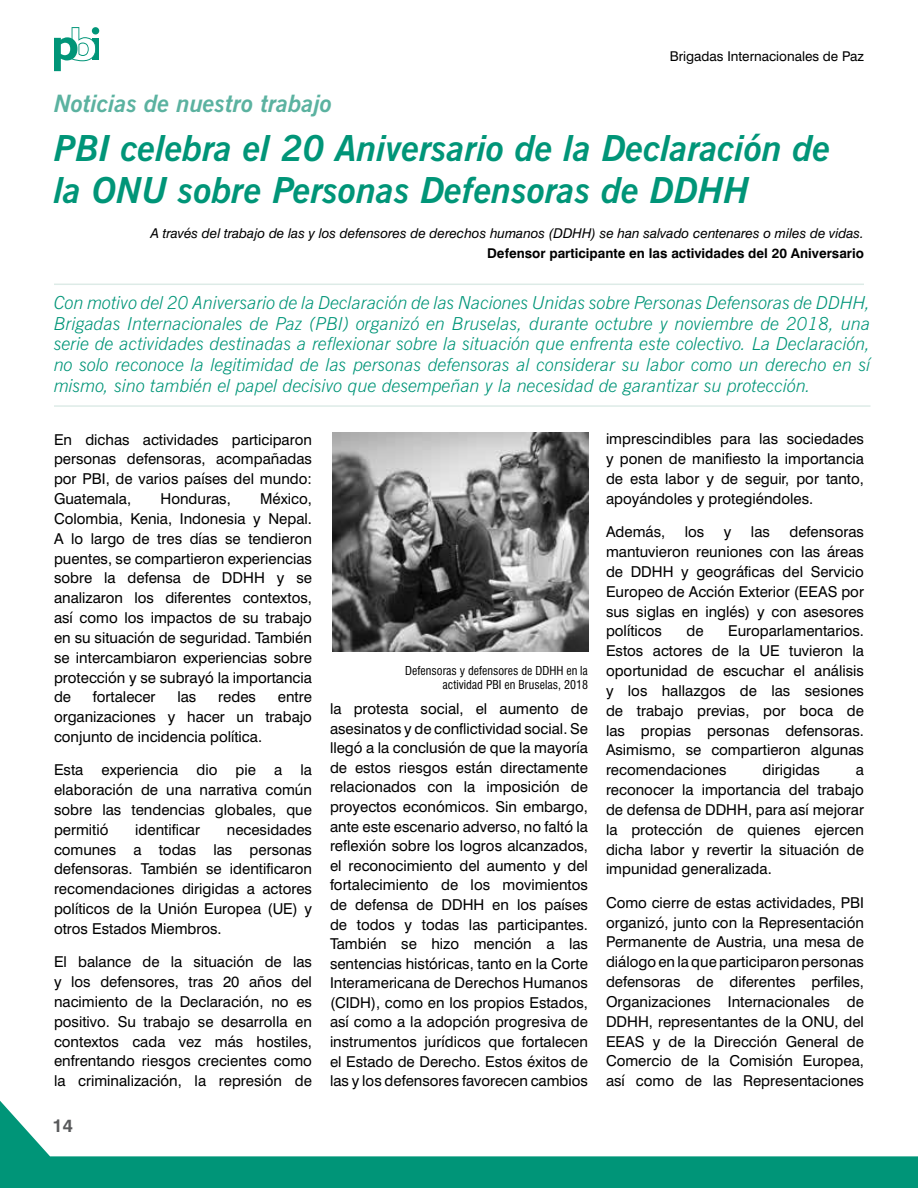
<style>
.page{position:relative;width:918px;height:1188px;background:#fff}
.page>*{position:absolute;margin:0;border:0;box-sizing:border-box;transform-origin:0 0}
.t1{font:italic 700 36px/41.4px "News Gothic BT";color:#009578}
.t2{font:italic 700 24px "News Gothic BT";color:#5bb2a0}
.t3{font:italic 300 18px/20.7px "News Gothic BT";color:#009578;text-align:justify}
.t4{font:700 18px "Swiss 721 BT";color:#58595b}
.t5{font:15px/19.8px "Swiss 721 BT";color:#000;text-align:justify}
.t6{font:italic 13.5px "Swiss 721 BT";color:#000}
.t7{font:700 13.5px "Swiss 721 BT";color:#000}
.t8{font:13.5px "Swiss 721 BT";color:#000}
.t9{font:condensed 12px/14.4px "Swiss 721 BT";color:#000;text-align:right}
</style>
<div class="page">
<svg style="left:0;top:1101px;width:918px;height:87px"></svg>
<div style="left:92px;top:38px;width:7px;height:22px;background:#009578"></div>
<div style="left:92px;top:27px;width:7px;height:7px;background:#009578;border-radius:50%"></div>
<svg style="left:54px;top:27px;width:42px;height:44px"></svg>
<hr style="left:54px;top:284px;width:810px;height:1px;background:#ddebe7">
<hr style="left:54px;top:405px;width:816px;height:2px;background:#ddebe7">
<img style="left:332px;top:432px;width:256px;height:219px">
<h2 class="t2" style="left:54px;top:89px;width:280px">Noticias de nuestro trabajo</h2>
<p class="t8" style="left:670px;top:48px;width:196px">Brigadas Internacionales de Paz</p>
<h1 class="t1" style="left:54px;top:127px;width:778px">PBI celebra el 20 Aniversario de la Declaración de la ONU sobre Personas Defensoras de DDHH</h1>
<p class="t6" style="left:151px;top:225px;width:715px">A través del trabajo de las y los defensores de derechos humanos (DDHH) se han salvado centenares o miles de vidas.</p>
<p class="t7" style="left:487px;top:245px;width:378px">Defensor participante en las actividades del 20 Aniversario</p>
<p class="t3" style="left:54px;top:292px;width:818px">Con motivo del 20 Aniversario de la Declaración de las Naciones Unidas sobre Personas Defensoras de DDHH, Brigadas Internacionales de Paz (PBI) organizó en Bruselas, durante octubre y noviembre de 2018, una serie de actividades destinadas a reflexionar sobre la situación que enfrenta este colectivo. La Declaración, no solo reconoce la legitimidad de las personas defensoras al considerar su labor como un derecho en sí mismo, sino también el papel decisivo que desempeñan y la necesidad de garantizar su protección.</p>
<p class="t5" style="left:54px;top:429px;width:260px">En dichas actividades participaron personas defensoras, acompañadas por PBI, de varios países del mundo:<br>Guatemala,</p>
<p class="t5" style="left:54px;top:489px;width:260px;text-indent:206px">México, Colombia, Kenia, Indonesia y Nepal.<br>A lo largo de tres días se tendieron puentes, se compartieron experiencias sobre la defensa de DDHH y se analizaron los diferentes contextos, así como los impactos de su trabajo en su situación de seguridad. También se intercambiaron experiencias sobre protección y se subrayó la importancia de</p>
<p class="t5" style="left:161px;top:489px;width:72px">Honduras,</p>
<p class="t5" style="left:93px;top:687px;width:64px">fortalecer</p>
<p class="t5" style="left:177px;top:687px;width:20px">las</p>
<p class="t5" style="left:218px;top:687px;width:39px">redes</p>
<p class="t5" style="left:54px;top:687px;width:259px;text-indent:224px">entre organizaciones y hacer un trabajo conjunto de incidencia política.</p>
<p class="t5" style="left:54px;top:760px;width:260px">Esta experiencia dio pie a la elaboración de una narrativa común sobre las tendencias globales, que permitió</p>
<p class="t5" style="left:135px;top:819px;width:66px">identificar</p>
<p class="t5" style="left:54px;top:819px;width:260px;text-indent:173px">necesidades comunes a todas las personas defensoras. También se identificaron recomendaciones dirigidas a actores políticos de la Unión Europea (UE) y otros Estados Miembros.</p>
<p class="t5" style="left:54px;top:952px;width:260px">El balance de la situación de las y los defensores, tras 20 años del nacimiento de la Declaración, no es positivo. Su trabajo se desarrolla en contextos cada vez más hostiles, enfrentando riesgos crecientes como la criminalización, la represión de</p>
<p class="t4" style="left:53px;top:1115px;width:22px">14</p>
<p class="t9" style="left:405px;top:663px;width:184px">Defensoras y defensores de DDHH en la actividad PBI en Bruselas, 2018</p>
<p class="t5" style="left:330px;top:699px;width:260px">la protesta social, el aumento de asesinatos y de conflictividad social. Se llegó a la conclusión de que la mayoría de estos riesgos están directamente relacionados con la imposición de proyectos económicos. Sin embargo, ante este escenario adverso, no faltó la reflexión sobre los logros alcanzados, el reconocimiento del aumento y del fortalecimiento de los movimientos de defensa de DDHH en los países de todos y todas las participantes.<br>También se hizo mención a las sentencias históricas, tanto en la Corte Interamericana de Derechos Humanos (CIDH), como en los propios Estados, así como a la adopción progresiva de instrumentos jurídicos que fortalecen el Estado de Derecho. Estos éxitos de las y los defensores favorecen cambios</p>
<p class="t5" style="left:606px;top:429px;width:260px">imprescindibles para las sociedades y ponen de manifiesto la importancia de esta labor y de seguir, por tanto, apoyándoles y protegiéndoles.</p>
<p class="t5" style="left:606px;top:522px;width:61px">Además,</p>
<p class="t5" style="left:685px;top:522px;width:21px">los</p>
<p class="t5" style="left:724px;top:522px;width:9px">y</p>
<p class="t5" style="left:751px;top:522px;width:20px">las</p>
<p class="t5" style="left:606px;top:522px;width:260px;text-indent:183px">defensoras mantuvieron reuniones con las áreas de DDHH y geográficas del Servicio Europeo de Acción Exterior (EEAS por sus siglas en inglés) y con asesores políticos</p>
<p class="t5" style="left:606px;top:621px;width:260px;text-indent:122px">Europarlamentarios.<br>Estos actores de la UE tuvieron la oportunidad de escuchar el análisis y los hallazgos de las sesiones de trabajo previas, por boca de las propias personas defensoras.<br>Asimismo, se compartieron algunas recomendaciones</p>
<p class="t5" style="left:686px;top:621px;width:19px">de</p>
<p class="t5" style="left:763px;top:760px;width:59px">dirigidas</p>
<p class="t5" style="left:606px;top:760px;width:260px;text-indent:250px">a reconocer la importancia del trabajo de defensa de DDHH, para así mejorar la protección de quienes ejercen dicha labor y revertir la situación de impunidad generalizada.</p>
<p class="t5" style="left:606px;top:892px;width:260px">Como cierre de estas actividades, PBI organizó, junto con la Representación Permanente de Austria, una mesa de diálogo en la que participaron personas defensoras de diferentes perfiles, Organizaciones Internacionales de DDHH, representantes de la ONU, del EEAS y de la Dirección General de Comercio de la Comisión Europea, así como de las Representaciones</p>
</div>
